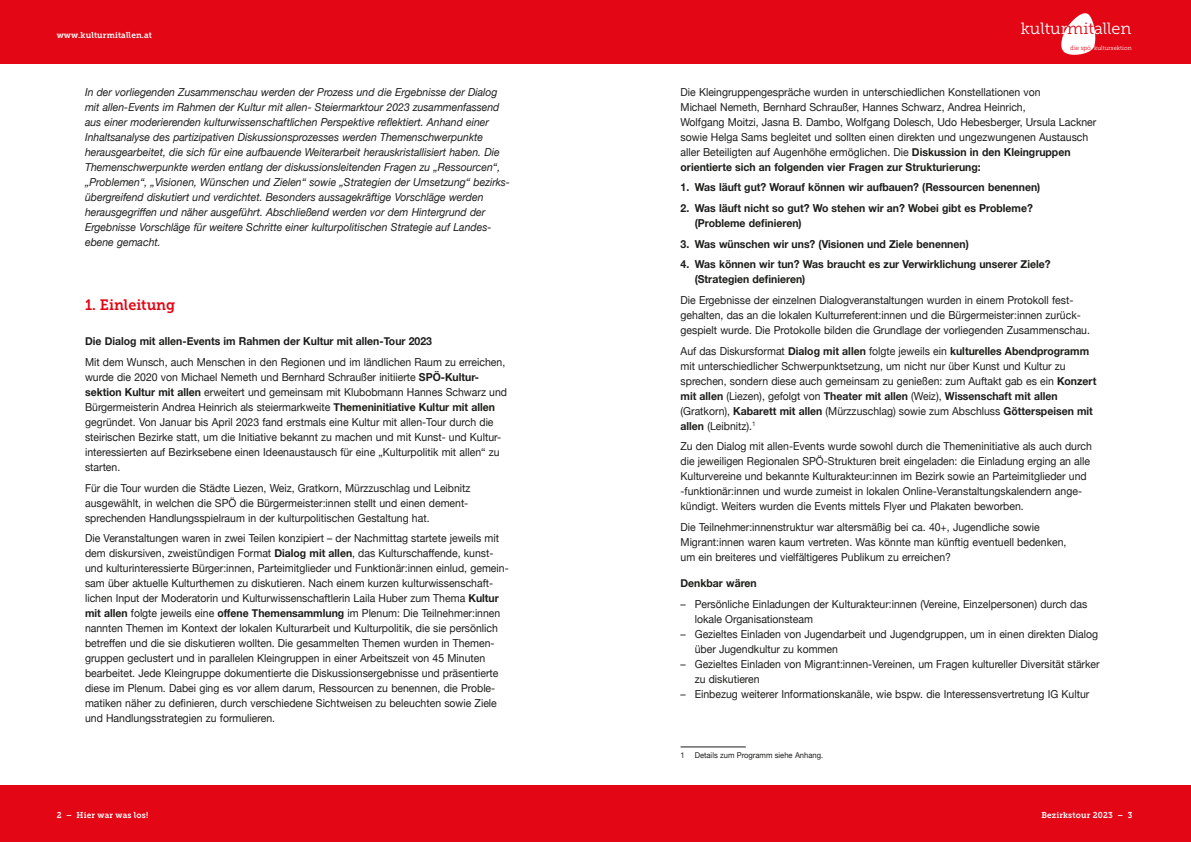
<style>
.page{position:relative;width:1191px;height:842px;background:#fff}
.page>*{position:absolute;margin:0;border:0;box-sizing:border-box;transform-origin:0 0}
.t1{font:16.2px "Museo Slab 300";color:#fff}
.t2{font:15px "Museo Slab 700";color:#e30614;scale:.95 1}
.t3{font:11px/15px "Helvetica Neue";color:#1d1d1b;scale:.95 1}
.t4{font:italic 11px/15px "Helvetica Neue";color:#1d1d1b;scale:.95 1}
.t5{font:700 11px/15px "Helvetica Neue";color:#1d1d1b;scale:.95 1}
.t6{font:8.5px "Museo Slab 700";letter-spacing:.02em;color:#fff;scale:.96 1}
.t7{font:8px "Helvetica Neue";color:#1d1d1b;scale:.95 1}
.t8{font:6.1px "Museo Slab 300";color:#fff;scale:.96 1}
.s1{font-weight:700}
.s2{color:#e30614}
.s3{font-size:6.3px;color:#e30614}
</style>
<div class="page">
<div style="left:0;top:0;width:1191px;height:64px;background:#e30614"></div>
<div style="left:0;top:785px;width:1191px;height:57px;background:#e30614"></div>
<svg style="left:1061px;top:13px;width:35px;height:42px"></svg>
<hr style="left:680px;top:747px;width:66px;height:1px;background:#1d1d1b">
<p class="t6" style="left:57px;top:30px;width:101px">www.kulturmitallen.at</p>
<p class="t4" style="left:85px;top:85px;width:449px">In der vorliegenden Zusammenschau werden der Prozess und die Ergebnisse der Dialog mit allen-Events im Rahmen der Kultur mit allen- Steiermarktour 2023 zusammenfassend aus einer moderierenden kulturwissenschaftlichen Perspektive reflektiert. Anhand einer Inhaltsanalyse des partizipativen Diskussionsprozesses werden Themenschwerpunkte herausgearbeitet, die sich für eine aufbauende Weiterarbeit herauskristallisiert haben. Die Themenschwerpunkte werden entlang der diskussionsleitenden Fragen zu „Ressourcen“, „Problemen“, „Visionen, Wünschen und Zielen“ sowie „Strategien der Umsetzung“ bezirks&shy;übergreifend diskutiert und verdichtet. Besonders aussagekräftige Vorschläge werden herausgegriffen und näher ausgeführt. Abschließend werden vor dem Hintergrund der Ergebnisse Vorschläge für weitere Schritte einer kulturpolitischen Strategie auf Landes&shy;ebene gemacht.</p>
<h2 class="t2" style="left:85px;top:296px;width:96px">1. Einleitung</h2>
<p class="t5" style="left:85px;top:334px;width:367px">Die Dialog mit allen-Events im Rahmen der Kultur mit allen-Tour 2023</p>
<p class="t3" style="left:85px;top:355px;width:446px">Mit dem Wunsch, auch Menschen in den Regionen und im ländlichen Raum zu erreichen, wurde die 2020 von Michael Nemeth und Bernhard Schraußer initiierte <span class="s1">SPÖ-Kultur&shy;sektion Kultur mit allen</span> erweitert und gemeinsam mit Klubobmann Hannes Schwarz und Bürgermeisterin Andrea Heinrich als steiermarkweite <span class="s1">Themeninitiative Kultur mit allen </span>gegründet. Von Januar bis April 2023 fand erstmals eine Kultur mit allen-Tour durch die steirischen Bezirke statt, um die Initiative bekannt zu machen und mit Kunst- und Kultur&shy;interessierten auf Bezirksebene einen Ideenaustausch für eine „Kulturpolitik mit allen“ zu starten.</p>
<p class="t3" style="left:85px;top:481px;width:407px">Für die Tour wurden die Städte Liezen, Weiz, Gratkorn, Mürzzuschlag und Leibnitz ausgewählt, in welchen die SPÖ die Bürgermeister:innen stellt und einen dement&shy;sprechenden Handlungsspielraum in der kulturpolitischen Gestaltung hat.</p>
<p class="t3" style="left:85px;top:531px;width:447px">Die Veranstaltungen waren in zwei Teilen konzipiert – der Nachmittag startete jeweils mit dem diskursiven, zweistündigen Format <span class="s1">Dialog mit allen</span>, das Kulturschaffende, kunst&shy;und kulturinteressierte Bürger:innen, Parteimitglieder und Funktionär:innen einlud, gemein&shy;sam über aktuelle Kulturthemen zu diskutieren. Nach einem kurzen kulturwissenschaft&shy;lichen Input der Moderatorin und Kulturwissenschaftlerin Laila Huber zum Thema <span class="s1">Kultur mit allen</span> folgte jeweils eine <span class="s1">offene Themensammlung</span> im Plenum: Die Teilnehmer:innen nannten Themen im Kontext der lokalen Kulturarbeit und Kulturpolitik, die sie persönlich betreffen und die sie diskutieren wollten. Die gesammelten Themen wurden in Themen&shy;gruppen geclustert und in parallelen Kleingruppen in einer Arbeitszeit von 45 Minuten bearbeitet. Jede Kleingruppe dokumentierte die Diskussionsergebnisse und präsentierte diese im Plenum. Dabei ging es vor allem darum, Ressourcen zu benennen, die Proble&shy;matiken näher zu definieren, durch verschiedene Sichtweisen zu beleuchten sowie Ziele und Handlungsstrategien zu formulieren.</p>
<h1 class="t1" style="left:1020px;top:19px;width:112px">kultur<span class="s2">mit</span>allen</h1>
<p class="t8" style="left:1070px;top:45px;width:65px"><span class="s3">die spö</span> kultursektion</p>
<p class="t3" style="left:680px;top:85px;width:439px">Die Kleingruppengespräche wurden in unterschiedlichen Konstellationen von<br>Michael Nemeth, Bernhard Schraußer, Hannes Schwarz, Andrea Heinrich,<br>Wolfgang Moitzi, Jasna B. Dambo, Wolfgang Dolesch, Udo Hebesberger, Ursula Lackner sowie Helga Sams begleitet und sollten einen direkten und ungezwungenen Austausch aller Beteiligten auf Augenhöhe ermöglichen. Die <span class="s1">Diskussion in den Kleingruppen orientierte sich an folgenden vier Fragen zur Strukturierung:</span></p>
<p class="t5" style="left:680px;top:180px;width:380px">1. Was läuft gut? Worauf können wir aufbauen? (Ressourcen benennen)</p>
<p class="t5" style="left:694px;top:201px;width:357px;text-indent:-14px">2. Was läuft nicht so gut? Wo stehen wir an? Wobei gibt es Probleme? (Probleme definieren)</p>
<p class="t5" style="left:680px;top:236px;width:305px">3. Was wünschen wir uns? (Visionen und Ziele benennen)</p>
<p class="t5" style="left:694px;top:257px;width:376px;text-indent:-14px">4. Was können wir tun? Was braucht es zur Verwirklichung unserer Ziele? (Strategien definieren)</p>
<p class="t3" style="left:680px;top:293px;width:432px">Die Ergebnisse der einzelnen Dialogveranstaltungen wurden in einem Protokoll fest&shy;gehalten, das an die lokalen Kulturreferent:innen und die Bürgermeister:innen zurück&shy;gespielt wurde. Die Protokolle bilden die Grundlage der vorliegenden Zusammenschau.</p>
<p class="t3" style="left:680px;top:344px;width:439px">Auf das Diskursformat <span class="s1">Dialog mit allen</span> folgte jeweils ein <span class="s1">kulturelles Abendprogramm </span>mit unterschiedlicher Schwerpunktsetzung, um nicht nur über Kunst und Kultur zu sprechen, sondern diese auch gemeinsam zu genießen: zum Auftakt gab es ein <span class="s1">Konzert mit allen</span> (Liezen), gefolgt von <span class="s1">Theater mit allen</span> (Weiz), <span class="s1">Wissenschaft mit allen </span>(Gratkorn), <span class="s1">Kabarett mit allen</span> (Mürzzuschlag) sowie zum Abschluss <span class="s1">Götterspeisen mit allen</span> (Leibnitz).<sup>1</sup></p>
<p class="t3" style="left:680px;top:439px;width:434px">Zu den Dialog mit allen-Events wurde sowohl durch die Themeninitiative als auch durch die jeweiligen Regionalen SPÖ-Strukturen breit eingeladen: die Einladung erging an alle Kulturvereine und bekannte Kulturakteur:innen im Bezirk sowie an Parteimitglieder und -funktionär:innen und wurde zumeist in lokalen Online-Veranstaltungskalendern ange&shy;kündigt. Weiters wurden die Events mittels Flyer und Plakaten beworben.</p>
<p class="t3" style="left:680px;top:520px;width:408px">Die Teilnehmer:innenstruktur war altersmäßig bei ca. 40+, Jugendliche sowie<br>Migrant:innen waren kaum vertreten. Was könnte man künftig eventuell bedenken, um ein breiteres und vielfältigeres Publikum zu erreichen?</p>
<p class="t5" style="left:680px;top:576px;width:82px">Denkbar wären</p>
<p class="t3" style="left:694px;top:597px;width:415px;text-indent:-14px">– Persönliche Einladungen der Kulturakteur:innen (Vereine, Einzelpersonen) durch das lokale Organisationsteam</p>
<p class="t3" style="left:694px;top:627px;width:426px;text-indent:-14px">– Gezieltes Einladen von Jugendarbeit und Jugendgruppen, um in einen direkten Dialog über Jugendkultur zu kommen</p>
<p class="t3" style="left:694px;top:657px;width:428px;text-indent:-14px">– Gezieltes Einladen von Migrant:innen-Vereinen, um Fragen kultureller Diversität stärker zu diskutieren</p>
<p class="t3" style="left:680px;top:687px;width:432px">– Einbezug weiterer Informationskanäle, wie bspw. die Interessensvertretung IG Kultur</p>
<p class="t7" style="left:680px;top:750px;width:152px">1 Details zum Programm siehe Anhang.</p>
<p class="t6" style="left:57px;top:810px;width:97px">2 – Hier war was los!</p>
<p class="t6" style="left:1041px;top:810px;width:96px">Bezirkstour 2023 – 3</p>
</div>
